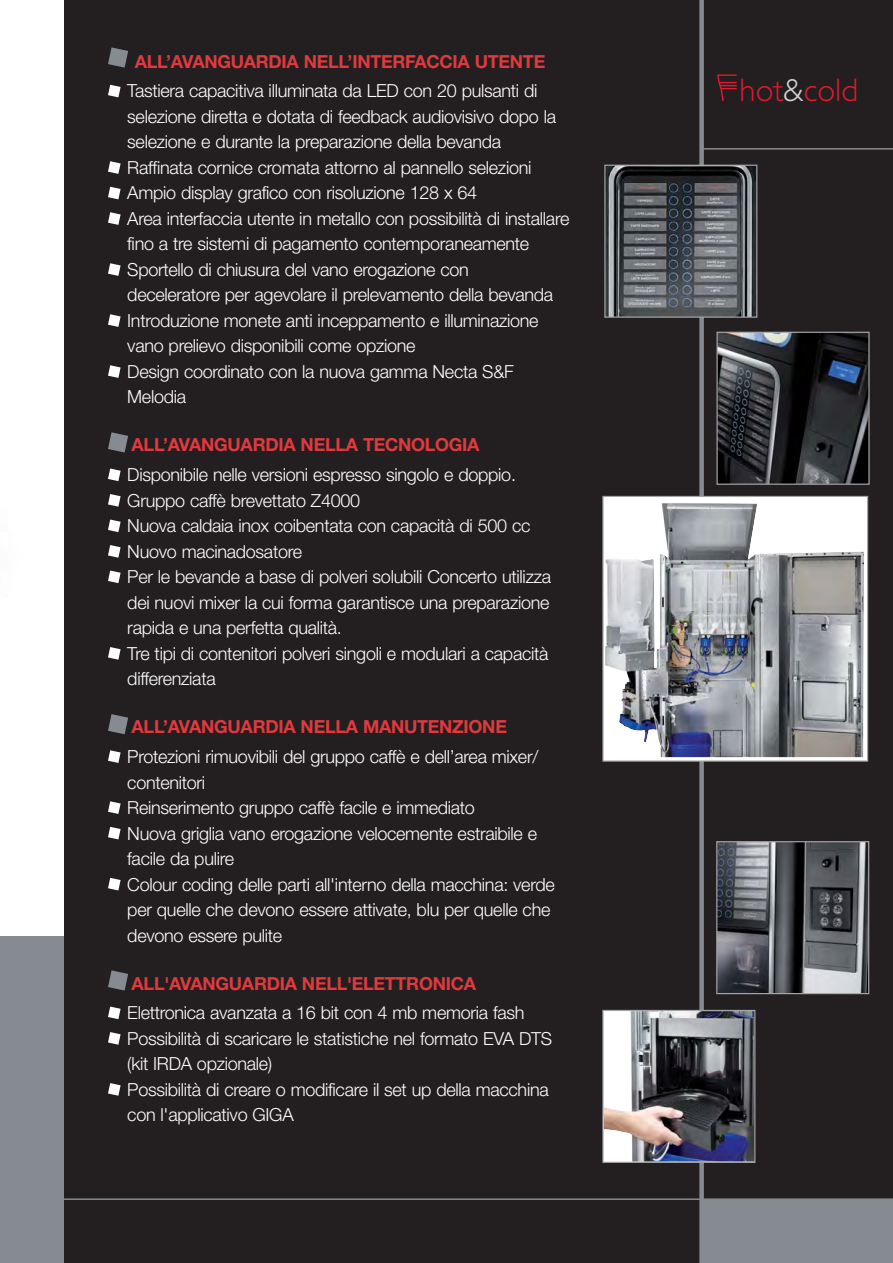
<style>
.page{position:relative;width:893px;height:1263px;background:#231f20}
.page>*{position:absolute;margin:0;border:0;box-sizing:border-box;transform-origin:0 0}
.t1{font:300 32.85px "Gill Sans";color:#e1192b}
.t2{font:300 18px/25.5px "Helvetica Neue";letter-spacing:-.015em;color:#fff}
.t3{font:700 18px "Helvetica Neue";letter-spacing:-.015em;color:#e1393e}
.s1{color:#d1d3d4}
</style>
<div class="page">
<div style="left:0;top:0;width:64px;height:1263px;background:#858b90"></div>
<div style="left:702px;top:1199px;width:191px;height:64px;background:#858b90"></div>
<svg style="left:108px;top:161px;width:13px;height:13px"></svg>
<svg style="left:108px;top:1083px;width:13px;height:13px"></svg>
<svg style="left:108px;top:1032px;width:13px;height:13px"></svg>
<svg style="left:108px;top:1006px;width:13px;height:13px"></svg>
<svg style="left:108px;top:970px;width:20px;height:20px"></svg>
<svg style="left:108px;top:878px;width:13px;height:12px"></svg>
<svg style="left:108px;top:827px;width:13px;height:12px"></svg>
<svg style="left:108px;top:801px;width:13px;height:13px"></svg>
<svg style="left:108px;top:647px;width:13px;height:13px"></svg>
<svg style="left:108px;top:570px;width:13px;height:13px"></svg>
<svg style="left:108px;top:545px;width:13px;height:13px"></svg>
<svg style="left:108px;top:519px;width:13px;height:13px"></svg>
<svg style="left:108px;top:494px;width:13px;height:13px"></svg>
<svg style="left:108px;top:468px;width:13px;height:13px"></svg>
<svg style="left:108px;top:365px;width:13px;height:13px"></svg>
<svg style="left:108px;top:314px;width:13px;height:13px"></svg>
<svg style="left:108px;top:263px;width:13px;height:13px"></svg>
<svg style="left:108px;top:212px;width:13px;height:13px"></svg>
<svg style="left:108px;top:187px;width:13px;height:12px"></svg>
<svg style="left:108px;top:85px;width:13px;height:12px"></svg>
<svg style="left:108px;top:750px;width:13px;height:13px"></svg>
<svg style="left:108px;top:714px;width:20px;height:20px"></svg>
<svg style="left:108px;top:47px;width:20px;height:21px"></svg>
<svg style="left:108px;top:432px;width:20px;height:20px"></svg>
<div style="left:699px;top:0;width:5px;height:1263px;background:#858b90"></div>
<hr style="left:64px;top:1198px;width:829px;height:2px;background:#858b90">
<hr style="left:702px;top:148px;width:191px;height:2px;background:#858b90">
<div style="left:0;top:0;width:64px;height:659px;background:#fff"></div>
<div style="left:0;top:659px;width:64px;height:276px;background:#fff"></div>
<img style="left:606px;top:167px;width:149px;height:149px">
<div style="left:604px;top:165px;width:153px;height:153px;border:1px solid #a4a4a6"></div>
<div style="left:604px;top:497px;width:263px;height:263px;background:#fff"></div>
<img style="left:605px;top:503px;width:259px;height:254px">
<div style="left:602px;top:496px;width:266px;height:266px;border:1px solid #a4a4a6"></div>
<img style="left:604px;top:1012px;width:149px;height:149px">
<div style="left:602px;top:1010px;width:153px;height:153px;border:1px solid #a4a4a6"></div>
<img style="left:718px;top:334px;width:150px;height:149px">
<div style="left:716px;top:332px;width:154px;height:153px;border:1px solid #a4a4a6"></div>
<img style="left:718px;top:843px;width:149px;height:149px">
<div style="left:716px;top:841px;width:153px;height:153px;border:1px solid #a4a4a6"></div>
<svg style="left:717px;top:74px;width:20px;height:28px"></svg>
<p class="t3" style="left:135px;top:55px;width:412px">ALL’AVANGUARDIA NELL’INTERFACCIA UTENTE</p>
<p class="t2" style="left:127px;top:80px;width:444px">Tastiera capacitiva illuminata da LED con 20 pulsanti di selezione diretta e dotata di feedback audiovisivo dopo la selezione e durante la preparazione della bevanda Raffinata cornice cromata attorno al pannello selezioni Ampio display grafico con risoluzione 128 x 64<br>Area interfaccia utente in metallo con possibilità di installare fino a tre sistemi di pagamento contemporaneamente Sportello di chiusura del vano erogazione con<br>deceleratore per agevolare il prelevamento della bevanda Introduzione monete anti inceppamento e illuminazione vano prelievo disponibili come opzione<br>Design coordinato con la nuova gamma Necta S&amp;F Melodia</p>
<p class="t3" style="left:132px;top:439px;width:349px">ALL’AVANGUARDIA NELLA TECNOLOGIA</p>
<p class="t2" style="left:127px;top:464px;width:425px">Disponibile nelle versioni espresso singolo e doppio.<br>Gruppo caffè brevettato Z4000<br>Nuova caldaia inox coibentata con capacità di 500 cc Nuovo macinadosatore<br>Per le bevande a base di polveri solubili Concerto utilizza dei nuovi mixer la cui forma garantisce una preparazione rapida e una perfetta qualità.<br>Tre tipi di contenitori polveri singoli e modulari a capacità differenziata</p>
<p class="t3" style="left:132px;top:720px;width:377px">ALL’AVANGUARDIA NELLA MANUTENZIONE</p>
<p class="t2" style="left:127px;top:746px;width:429px">Protezioni rimuovibili del gruppo caffè e dell’area mixer/ contenitori<br>Reinserimento gruppo caffè facile e immediato<br>Nuova griglia vano erogazione velocemente estraibile e facile da pulire<br>Colour coding delle parti all'interno della macchina: verde per quelle che devono essere attivate, blu per quelle che devono essere pulite</p>
<p class="t3" style="left:132px;top:977px;width:346px">ALL'AVANGUARDIA NELL'ELETTRONICA</p>
<p class="t2" style="left:127px;top:1002px;width:426px">Elettronica avanzata a 16 bit con 4 mb memoria fash Possibilità di scaricare le statistiche nel formato EVA DTS (kit IRDA opzionale)<br>Possibilità di creare o modificare il set up della macchina con l'applicativo GIGA</p>
<h1 class="t1" style="left:740px;top:79px;width:120px">hot<span class="s1">&amp;</span>cold</h1>
</div>
